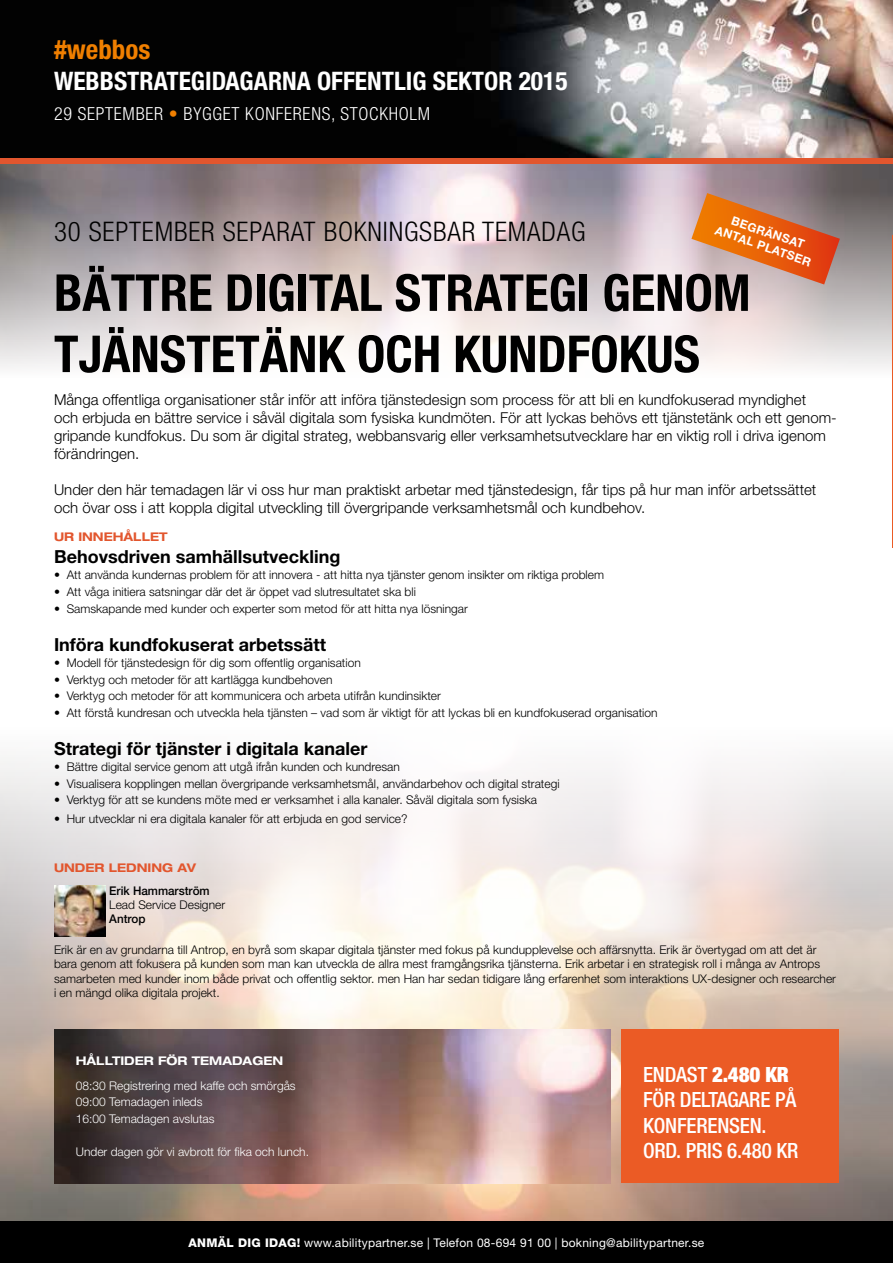
<style>
.page{position:relative;width:893px;height:1263px;background:#fff}
.page>*{position:absolute;margin:0;border:0;box-sizing:border-box;transform-origin:0 0}
.t1{font:700 condensed 51px/61.2px "Helvetica Neue";color:#000}
.t2{font:300 condensed 27px "Helvetica Neue";letter-spacing:.03em;color:#000}
.t3{font:700 condensed 27px "Helvetica Neue";color:#f07f00}
.t4{font:700 condensed 25.5px "Helvetica Neue";color:#fff}
.t5{font:500 condensed 21px/25.2px "Helvetica Neue";letter-spacing:-.01em;color:#fff}
.t6{font:700 18px "Helvetica Neue";color:#000}
.t7{font:300 condensed 18px "Helvetica Neue";letter-spacing:.04em;color:#fff}
.t8{font:300 15px/18px "Helvetica Neue";color:#000}
.t9{font:300 12px/14.4px "Helvetica Neue";color:#000}
.t10{font:300 12px/16.5px "Helvetica Neue";color:#fff}
.t11{font:12px "Helvetica Neue";letter-spacing:.02em;color:#fff}
.t12{font:700 expanded 12px "Helvetica Neue";color:#e2562e}
.t13{font:700 expanded 12px "Helvetica Neue";color:#fff}
.t14{font:500 12px "Helvetica Neue";color:#000}
.t15{font:700 12px/14.4px "Helvetica Neue";color:#fff;text-align:center}
.s1{color:#f07f00}
.s2{font-weight:900}
.s3{font-weight:800}
</style>
<div class="page">
<img style="left:0;top:768px;width:893px;height:454px">
<img style="left:0;top:0;width:892px;height:158px">
<img style="left:0;top:164px;width:893px;height:604px">
<img style="left:54px;top:1029px;width:557px;height:154px">
<div style="left:621px;top:1029px;width:218px;height:154px;background:#eb5b25"></div>
<div style="left:61px;top:1039px;width:264px;height:138px;background:#000;opacity:.55"></div>
<div style="left:0;top:158px;width:893px;height:6px;background:#e2562e"></div>
<img style="left:54px;top:886px;width:51px;height:51px">
<hr style="left:892px;top:235px;width:1px;height:313px;background:#eb5b25">
<div style="left:0;top:1222px;width:893px;height:41px;background:#000"></div>
<svg style="left:691px;top:193px;width:149px;height:91px;background:#cb7e55"></svg>
<h2 class="t3" style="left:54px;top:33px;width:98px">#webbos</h2>
<h3 class="t4" style="left:54px;top:65px;width:515px">WEBBSTRATEGIDAGARNA OFFENTLIG SEKTOR 2015</h3>
<h3 class="t7" style="left:54px;top:103px;width:378px">29 SEPTEMBER <span class="s1">•</span> BYGGET KONFERENS, STOCKHOLM</h3>
<p class="t15" style="left:723px;top:209px;width:102px;rotate:19deg">BEGRÄNSAT<br>ANTAL PLATSER</p>
<h2 class="t2" style="left:54px;top:216px;width:533px">30 SEPTEMBER SEPARAT BOKNINGSBAR TEMADAG</h2>
<h1 class="t1" style="left:54px;top:261px;width:698px">BÄTTRE DIGITAL STRATEGI GENOM<br>TJÄNSTETÄNK OCH KUNDFOKUS</h1>
<p class="t8" style="left:54px;top:390px;width:784px">Många offentliga organisationer står inför att införa tjänstedesign som process för att bli en kundfokuserad myndighet<br>och erbjuda en bättre service i såväl digitala som fysiska kundmöten. För att lyckas behövs ett tjänstetänk och ett genom&shy;gripande kundfokus. Du som är digital strateg, webbansvarig eller verksamhetsutvecklare har en viktig roll i driva igenom förändringen.</p>
<p class="t8" style="left:54px;top:480px;width:764px">Under den här temadagen lär vi oss hur man praktiskt arbetar med tjänstedesign, får tips på hur man inför arbetssättet och övar oss i att koppla digital utveckling till övergripande verksamhetsmål och kundbehov.</p>
<p class="t12" style="left:54px;top:529px;width:115px">UR INNEHÅLLET</p>
<h3 class="t6" style="left:54px;top:545px;width:288px">Behovsdriven samhällsutveckling</h3>
<p class="t9" style="left:54px;top:568px;width:551px">• Att använda kundernas problem för att innovera - att hitta nya tjänster genom insikter om riktiga problem</p>
<p class="t9" style="left:54px;top:584px;width:363px">• Att våga initiera satsningar där det är öppet vad slutresultatet ska bli</p>
<p class="t9" style="left:54px;top:601px;width:415px">• Samskapande med kunder och experter som metod för att hitta nya lösningar</p>
<h3 class="t6" style="left:54px;top:633px;width:273px">Införa kundfokuserat arbetssätt</h3>
<p class="t9" style="left:54px;top:655px;width:308px">• Modell för tjänstedesign för dig som offentlig organisation</p>
<p class="t9" style="left:54px;top:672px;width:280px">• Verktyg och metoder för att kartlägga kundbehoven</p>
<p class="t9" style="left:54px;top:688px;width:388px">• Verktyg och metoder för att kommunicera och arbeta utifrån kundinsikter</p>
<p class="t9" style="left:54px;top:705px;width:605px">• Att förstå kundresan och utveckla hela tjänsten – vad som är viktigt för att lyckas bli en kundfokuserad organisation</p>
<h3 class="t6" style="left:54px;top:737px;width:315px">Strategi för tjänster i digitala kanaler</h3>
<p class="t9" style="left:54px;top:760px;width:347px">• Bättre digital service genom att utgå ifrån kunden och kundresan</p>
<p class="t9" style="left:54px;top:776px;width:507px">• Visualisera kopplingen mellan övergripande verksamhetsmål, användarbehov och digital strategi</p>
<p class="t9" style="left:54px;top:793px;width:485px">• Verktyg för att se kundens möte med er verksamhet i alla kanaler. Såväl digitala som fysiska</p>
<p class="t9" style="left:54px;top:811px;width:355px">• Hur utvecklar ni era digitala kanaler för att erbjuda en god service?</p>
<p class="t12" style="left:54px;top:860px;width:143px">UNDER LEDNING AV</p>
<p class="t14" style="left:109px;top:883px;width:102px">Erik Hammarström</p>
<p class="t9" style="left:109px;top:897px;width:117px">Lead Service Designer</p>
<p class="t14" style="left:109px;top:912px;width:38px">Antrop</p>
<p class="t9" style="left:54px;top:942px;width:784px">Erik är en av grundarna till Antrop, en byrå som skapar digitala tjänster med fokus på kundupplevelse och affärsnytta. Erik är övertygad om att det är bara genom att fokusera på kunden som man kan utveckla de allra mest framgångsrika tjänsterna. Erik arbetar i en strategisk roll i många av Antrops samarbeten med kunder inom både privat och offentlig sektor. men Han har sedan tidigare lång erfarenhet som interaktions UX-designer och researcher i en mängd olika digitala projekt.</p>
<p class="t13" style="left:76px;top:1053px;width:209px">HÅLLTIDER FÖR TEMADAGEN</p>
<p class="t10" style="left:76px;top:1077px;width:221px">08:30 Registrering med kaffe och smörgås<br>09:00 Temadagen inleds<br>16:00 Temadagen avslutas</p>
<p class="t10" style="left:76px;top:1143px;width:235px">Under dagen gör vi avbrott för fika och lunch.</p>
<h3 class="t5" style="left:643px;top:1062px;width:157px">ENDAST <span class="s2">2.480 KR<br></span>FÖR DELTAGARE PÅ<br>KONFERENSEN.<br>ORD. PRIS 6.480 KR</h3>
<p class="t11" style="left:189px;top:1236px;width:517px"><span class="s3">ANMÄL DIG IDAG!</span> www.abilitypartner.se | Telefon 08-694 91 00 | bokning@abilitypartner.se</p>
</div>
